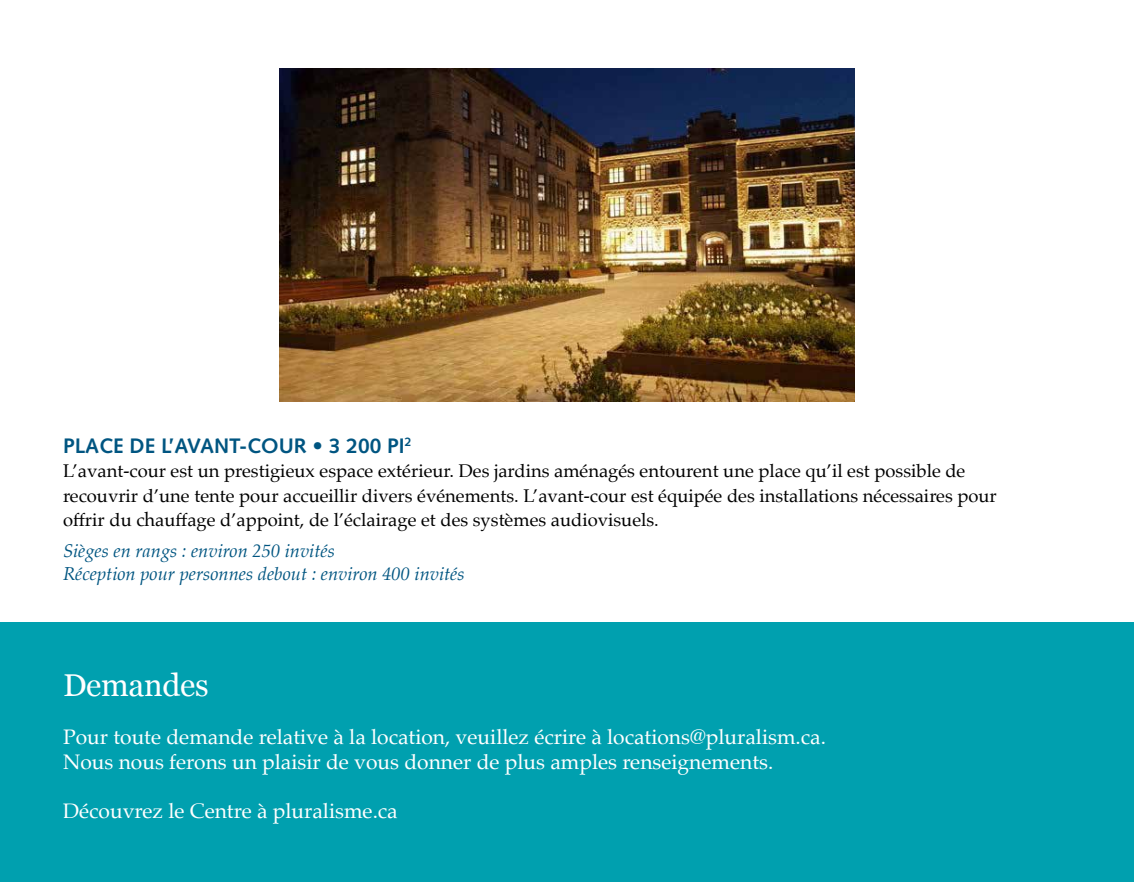
<style>
.page{position:relative;width:1134px;height:882px;background:#fff}
.page>*{position:absolute;margin:0;border:0;box-sizing:border-box;transform-origin:0 0}
.t1{font:31.5px "Georgia";letter-spacing:-.01em;color:#fff}
.t2{font:21px/24.5px "Palatino";color:#fff}
.t3{font:700 21px "Syntax LT Std";color:#005581}
.t4{font:18.38px/24.5px "Palatino";color:#000}
.t5{font:italic 18.38px/22.8px "Palatino";color:#005581}
</style>
<div class="page">
<div style="left:0;top:622px;width:1134px;height:260px;background:#00a0af"></div>
<img style="left:279px;top:68px;width:576px;height:333px">
<p class="t3" style="left:63px;top:433px;width:350px">PLACE DE L’AVANT-COUR • 3 200 PI<sup>2</sup></p>
<p class="t4" style="left:63px;top:459px;width:935px">L’avant-cour est un prestigieux espace extérieur. Des jardins aménagés entourent une place qu’il est possible de recouvrir d’une tente pour accueillir divers événements. L’avant-cour est équipée des installations nécessaires pour offrir du chauffage d’appoint, de l’éclairage et des systèmes audiovisuels.</p>
<p class="t5" style="left:63px;top:539px;width:403px">Sièges en rangs : environ 250 invités<br>Réception pour personnes debout : environ 400 invités</p>
<h1 class="t1" style="left:63px;top:663px;width:147px">Demandes</h1>
<p class="t2" style="left:63px;top:725px;width:764px">Pour toute demande relative à la location, veuillez écrire à locations@pluralism.ca.<br>Nous nous ferons un plaisir de vous donner de plus amples renseignements.</p>
<p class="t2" style="left:63px;top:798px;width:336px">Découvrez le Centre à pluralisme.ca</p>
</div>
